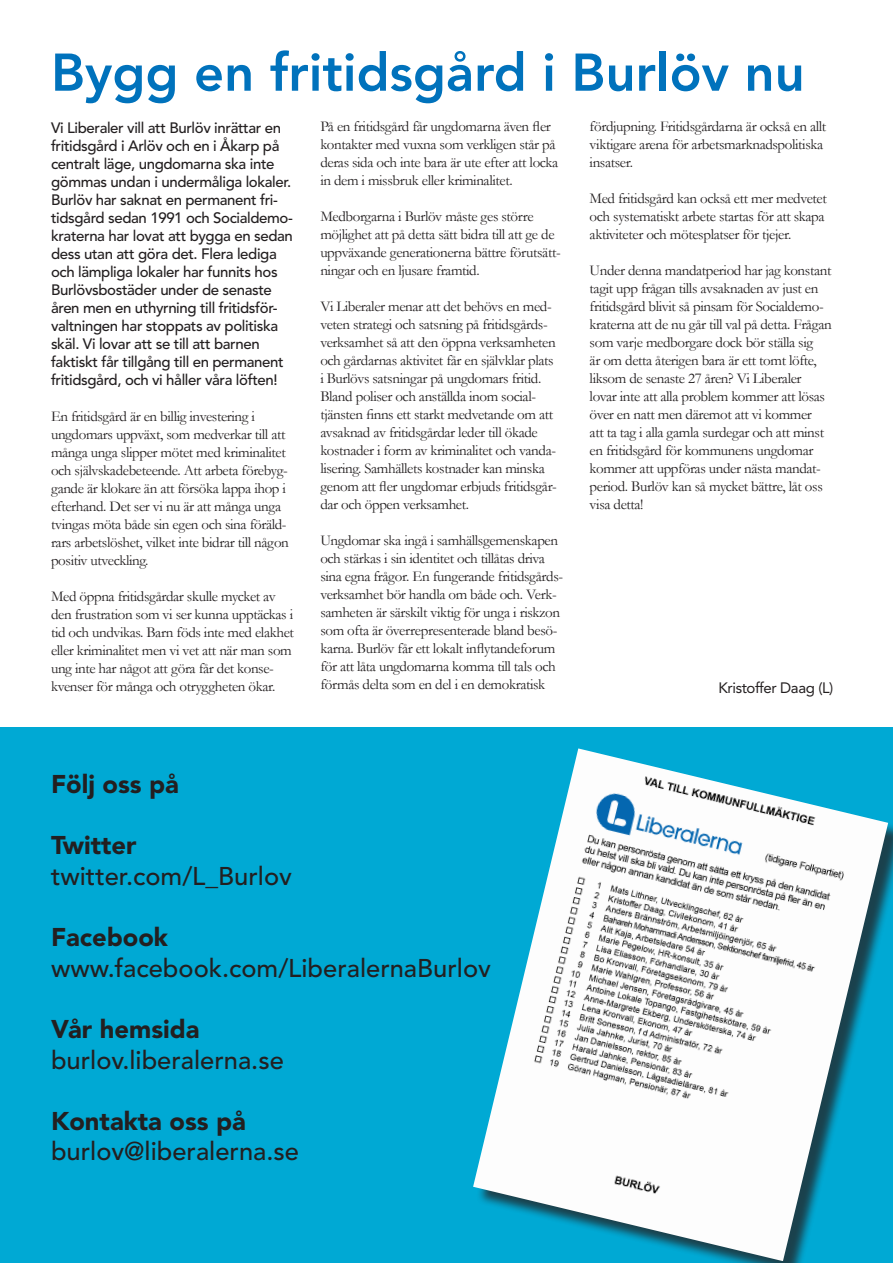
<style>
.page{position:relative;width:893px;height:1263px;background:#fff}
.page>*{position:absolute;margin:0;border:0;box-sizing:border-box;transform-origin:0 0}
.t1{font:800 52.5px "Avenir LT Std";color:#0072bc}
.t2{font:500 25.5px/30.6px "Avenir LT Std";color:#231f20}
.t3{font:900 25.5px "Avenir LT Std";color:#231f20}
.t4{font:15px/18px "Garamond";letter-spacing:-.025em;color:#231f20}
.t5{font:500 15px/18px "Avenir LT Std";letter-spacing:-.025em;color:#231f20}
.t6{font:15px "Avenir LT Std";letter-spacing:-.025em;color:#231f20}
.s1{font-weight:900}
</style>
<div class="page">
<div style="left:0;top:727px;width:893px;height:536px;background:#00a9d4"></div>
<img style="left:473px;top:748px;width:415px;height:513px">
<p class="t1" style="left:51px;top:41px;width:755px">Bygg en fritidsgård i Burlöv nu</p>
<p class="t5" style="left:51px;top:119px;width:243px">Vi Liberaler vill att Burlöv inrättar en fritidsgård i Arlöv och en i Åkarp på centralt läge, ungdomarna ska inte gömmas undan i undermåliga lokaler.<br>Burlöv har saknat en permanent fri&shy;tidsgård sedan 1991 och Socialdemo&shy;kraterna har lovat att bygga en sedan dess utan att göra det. Flera lediga och lämpliga lokaler har funnits hos Burlövsbostäder under de senaste åren men en uthyrning till fritidsför&shy;valtningen har stoppats av politiska skäl. Vi lovar att se till att barnen faktiskt får tillgång till en permanent fritidsgård, och vi håller våra löften!</p>
<p class="t4" style="left:51px;top:406px;width:239px">En fritidsgård är en billig investering i ungdomars uppväxt, som medverkar till att många unga slipper mötet med kriminalitet och självskadebeteende. Att arbeta förebyg&shy;gande är klokare än att försöka lappa ihop i efterhand. Det ser vi nu är att många unga tvingas möta både sin egen och sina föräld&shy;rars arbetslöshet, vilket inte bidrar till någon positiv utveckling.</p>
<p class="t4" style="left:51px;top:586px;width:244px">Med öppna fritidsgårdar skulle mycket av den frustration som vi ser kunna upptäckas i tid och undvikas. Barn föds inte med elakhet eller kriminalitet men vi vet att när man som ung inte har något att göra får det konse&shy;kvenser för många och otryggheten ökar.</p>
<p class="t4" style="left:320px;top:117px;width:240px">På en fritidsgård får ungdomarna även fler kontakter med vuxna som verkligen står på deras sida och inte bara är ute efter att locka in dem i missbruk eller kriminalitet.</p>
<p class="t4" style="left:320px;top:207px;width:242px">Medborgarna i Burlöv måste ges större möjlighet att på detta sätt bidra till att ge de uppväxande generationerna bättre förutsätt&shy;ningar och en ljusare framtid.</p>
<p class="t4" style="left:320px;top:297px;width:238px">Vi Liberaler menar att det behövs en med&shy;veten strategi och satsning på fritidsgårds&shy;verksamhet så att den öppna verksamheten och gårdarnas aktivitet får en självklar plats i Burlövs satsningar på ungdomars fritid.<br>Bland poliser och anställda inom social&shy;tjänsten finns ett starkt medvetande om att avsaknad av fritidsgårdar leder till ökade kostnader i form av kriminalitet och vanda&shy;lisering. Samhällets kostnader kan minska genom att fler ungdomar erbjuds fritidsgår&shy;dar och öppen verksamhet.</p>
<p class="t4" style="left:320px;top:531px;width:244px">Ungdomar ska ingå i samhällsgemenskapen och stärkas i sin identitet och tillåtas driva sina egna frågor. En fungerande fritidsgårds&shy;verksamhet bör handla om både och. Verk&shy;samheten är särskilt viktig för unga i riskzon som ofta är överrepresenterade bland besö&shy;karna. Burlöv får ett lokalt inflytandeforum för att låta ungdomarna komma till tals och förmås delta som en del i en demokratisk</p>
<p class="t4" style="left:590px;top:117px;width:238px">fördjupning. Fritidsgårdarna är också en allt viktigare arena för arbetsmarknadspolitiska insatser.</p>
<p class="t4" style="left:590px;top:189px;width:239px">Med fritidsgård kan också ett mer medvetet och systematiskt arbete startas för att skapa aktiviteter och mötesplatser för tjejer.</p>
<p class="t4" style="left:590px;top:261px;width:244px">Under denna mandatperiod har jag konstant tagit upp frågan tills avsaknaden av just en fritidsgård blivit så pinsam för Socialdemo&shy;kraterna att de nu går till val på detta. Frågan som varje medborgare dock bör ställa sig<br>är om detta återigen bara är ett tomt löfte, liksom de senaste 27 åren? Vi Liberaler lovar inte att alla problem kommer att lösas över en natt men däremot att vi kommer<br>att ta tag i alla gamla surdegar och att minst en fritidsgård för kommunens ungdomar kommer att uppföras under nästa mandat&shy;period. Burlöv kan så mycket bättre, låt oss visa detta!</p>
<p class="t6" style="left:718px;top:679px;width:116px">Kristoffer Daag (L)</p>
<p class="t3" style="left:51px;top:769px;width:129px">Följ oss på</p>
<p class="t2" style="left:51px;top:831px;width:242px"><span class="s1">Twitter </span>twitter.com/L_Burlov</p>
<p class="t2" style="left:51px;top:923px;width:441px"><span class="s1">Facebook </span>www.facebook.com/LiberalernaBurlov</p>
<p class="t2" style="left:51px;top:1014px;width:234px"><span class="s1">Vår hemsida </span>burlov.liberalerna.se</p>
<p class="t2" style="left:51px;top:1106px;width:250px"><span class="s1">Kontakta oss på </span>burlov@liberalerna.se</p>
</div>
